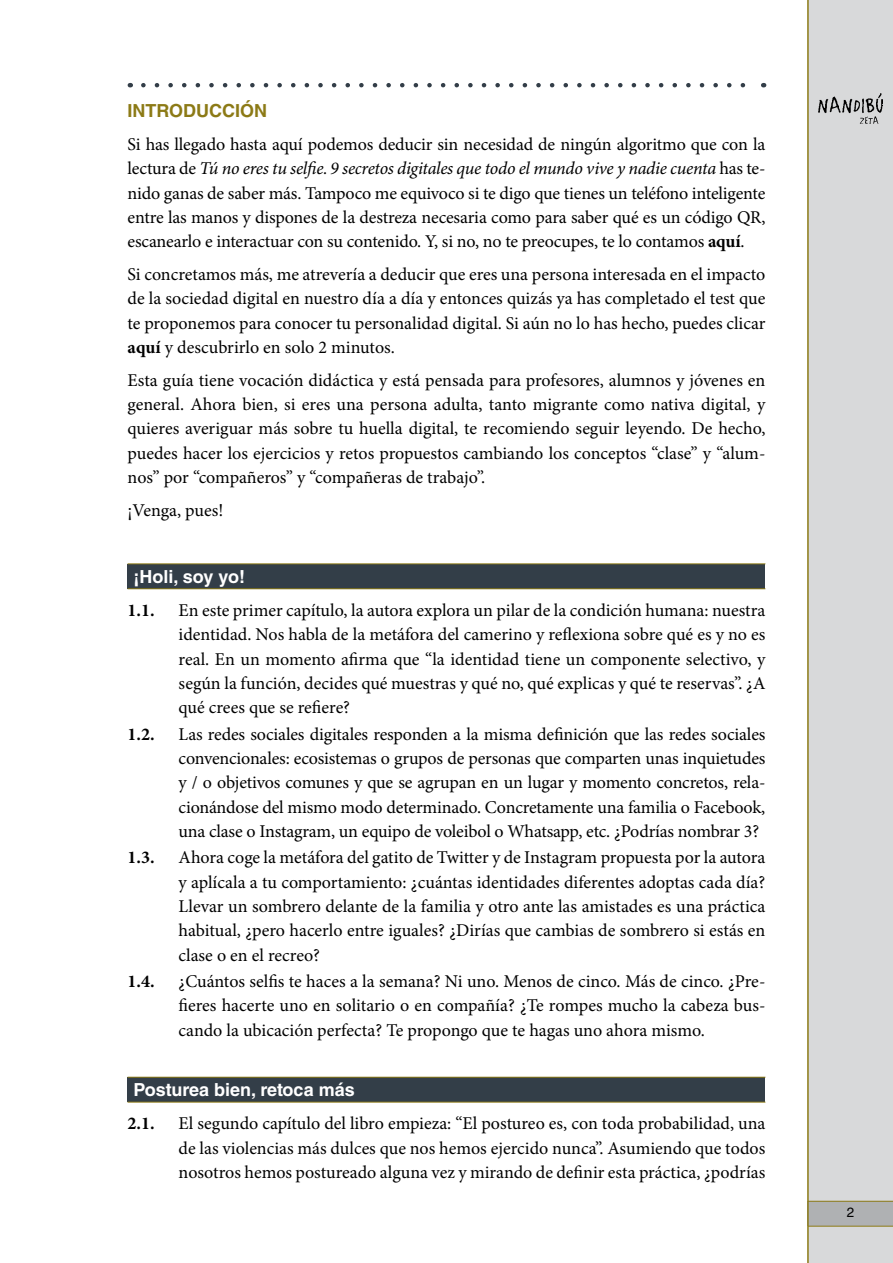
<style>
.page{position:relative;width:893px;height:1263px;background:#fff}
.page>*{position:absolute;margin:0;border:0;box-sizing:border-box;transform-origin:0 0}
.cos_entrat_4{font:18px/24.3px "Minion Pro";letter-spacing:-.005em;color:#000;text-align:justify}
.cos_de_text{font:18px/24.3px "Minion Pro";letter-spacing:-.005em;color:#000;text-align:justify}
.titol_taula{font:700 18px "Helvetica LT Std";color:#fff}
.cos_entrat_4-2{font:700 18px "Minion Pro";color:#000}
.subtitol_1{font:700 18px "Helvetica LT Std";color:#8c7a16}
.t1{font:13.5px "Helvetica LT Std";color:#000}
.s1{font-style:italic}
.s2{font-weight:700}
</style>
<div class="page">
<div style="left:809px;top:0;width:84px;height:1263px;background:#d8d9da"></div>
<div style="left:808px;top:1201px;width:85px;height:25px;background:#afb1b3"></div>
<hr style="left:808px;top:1201px;width:85px;height:1px;background:#8c7a16">
<hr style="left:808px;top:1226px;width:85px;height:1px;background:#8c7a16">
<hr style="left:807px;top:0;width:2px;height:1263px;background:#8c7a16">
<img style="left:819px;top:93px;width:63px;height:30px">
<svg style="left:143px;top:83px;width:603px;height:4px"></svg>
<div style="left:128px;top:564px;width:637px;height:25px;background:#333e48"></div>
<hr style="left:128px;top:563px;width:637px;height:1px;background:#8c7a16">
<hr style="left:128px;top:588px;width:637px;height:1px;background:#8c7a16">
<div style="left:128px;top:1077px;width:637px;height:25px;background:#333e48"></div>
<hr style="left:128px;top:1077px;width:637px;height:1px;background:#8c7a16">
<hr style="left:128px;top:1102px;width:637px;height:1px;background:#8c7a16">
<p class="subtitol_1" style="left:128px;top:100px;width:141px">INTRODUCCIÓN</p>
<p class="cos_de_text" style="left:128px;top:132px;width:639px">Si has llegado hasta aquí podemos deducir sin necesidad de ningún algoritmo que con la lectura de <span class="s1">Tú no eres tu selfie. 9 secretos digitales que todo el mundo vive y nadie cuenta</span> has te&shy;nido ganas de saber más. Tampoco me equivoco si te digo que tienes un teléfono inteligente entre las manos y dispones de la destreza necesaria como para saber qué es un código QR, escanearlo e interactuar con su contenido. Y, si no, no te preocupes, te lo contamos <span class="s2">aquí</span>.</p>
<p class="cos_de_text" style="left:128px;top:262px;width:639px">Si concretamos más, me atrevería a deducir que eres una persona interesada en el impacto de la sociedad digital en nuestro día a día y entonces quizás ya has completado el test que te proponemos para conocer tu personalidad digital. Si aún no lo has hecho, puedes clicar <span class="s2">aquí</span> y descubrirlo en solo 2 minutos.</p>
<p class="cos_de_text" style="left:128px;top:368px;width:639px">Esta guía tiene vocación didáctica y está pensada para profesores, alumnos y jóvenes en general. Ahora bien, si eres una persona adulta, tanto migrante como nativa digital, y quieres averiguar más sobre tu huella digital, te recomiendo seguir leyendo. De hecho, puedes hacer los ejercicios y retos propuestos cambiando los conceptos “clase” y “alum&shy;nos” por “compañeros” y “compañeras de trabajo”.</p>
<p class="cos_de_text" style="left:128px;top:498px;width:97px">¡Venga, pues!</p>
<p class="titol_taula" style="left:134px;top:565px;width:113px">¡Holi, soy yo!</p>
<p class="cos_entrat_4-2" style="left:128px;top:599px;width:29px">1.1.</p>
<p class="cos_entrat_4" style="left:179px;top:598px;width:588px">En este primer capítulo, la autora explora un pilar de la condición humana: nuestra identidad. Nos habla de la metáfora del camerino y reflexiona sobre qué es y no es real. En un momento afirma que “la identidad tiene un componente selectivo, y según la función, decides qué muestras y qué no, qué explicas y qué te reservas”. ¿A qué crees que se refiere?</p>
<p class="cos_entrat_4-2" style="left:128px;top:723px;width:29px">1.2.</p>
<p class="cos_entrat_4" style="left:179px;top:722px;width:588px">Las redes sociales digitales responden a la misma definición que las redes sociales convencionales: ecosistemas o grupos de personas que comparten unas inquietudes y / o objetivos comunes y que se agrupan en un lugar y momento concretos, rela&shy;cionándose del mismo modo determinado. Concretamente una familia o Facebook, una clase o Instagram, un equipo de voleibol o Whatsapp, etc. ¿Podrías nombrar 3?</p>
<p class="cos_entrat_4-2" style="left:128px;top:847px;width:29px">1.3.</p>
<p class="cos_entrat_4" style="left:179px;top:845px;width:588px">Ahora coge la metáfora del gatito de Twitter y de Instagram propuesta por la autora y aplícala a tu comportamiento: ¿cuántas identidades diferentes adoptas cada día?<br>Llevar un sombrero delante de la familia y otro ante las amistades es una práctica habitual, ¿pero hacerlo entre iguales? ¿Dirías que cambias de sombrero si estás en clase o en el recreo?</p>
<p class="cos_entrat_4-2" style="left:128px;top:970px;width:29px">1.4.</p>
<p class="cos_entrat_4" style="left:179px;top:969px;width:588px">¿Cuántos selfis te haces a la semana? Ni uno. Menos de cinco. Más de cinco. ¿Pre&shy;fieres hacerte uno en solitario o en compañía? ¿Te rompes mucho la cabeza bus&shy;cando la ubicación perfecta? Te propongo que te hagas uno ahora mismo.</p>
<p class="titol_taula" style="left:134px;top:1079px;width:223px">Posturea bien, retoca más</p>
<p class="cos_entrat_4-2" style="left:128px;top:1113px;width:29px">2.1.</p>
<p class="cos_entrat_4" style="left:179px;top:1111px;width:588px">El segundo capítulo del libro empieza: “El postureo es, con toda probabilidad, una de las violencias más dulces que nos hemos ejercido nunca”. Asumiendo que todos nosotros hemos postureado alguna vez y mirando de definir esta práctica, ¿podrías</p>
<p class="t1" style="left:847px;top:1205px;width:9px">2</p>
</div>
